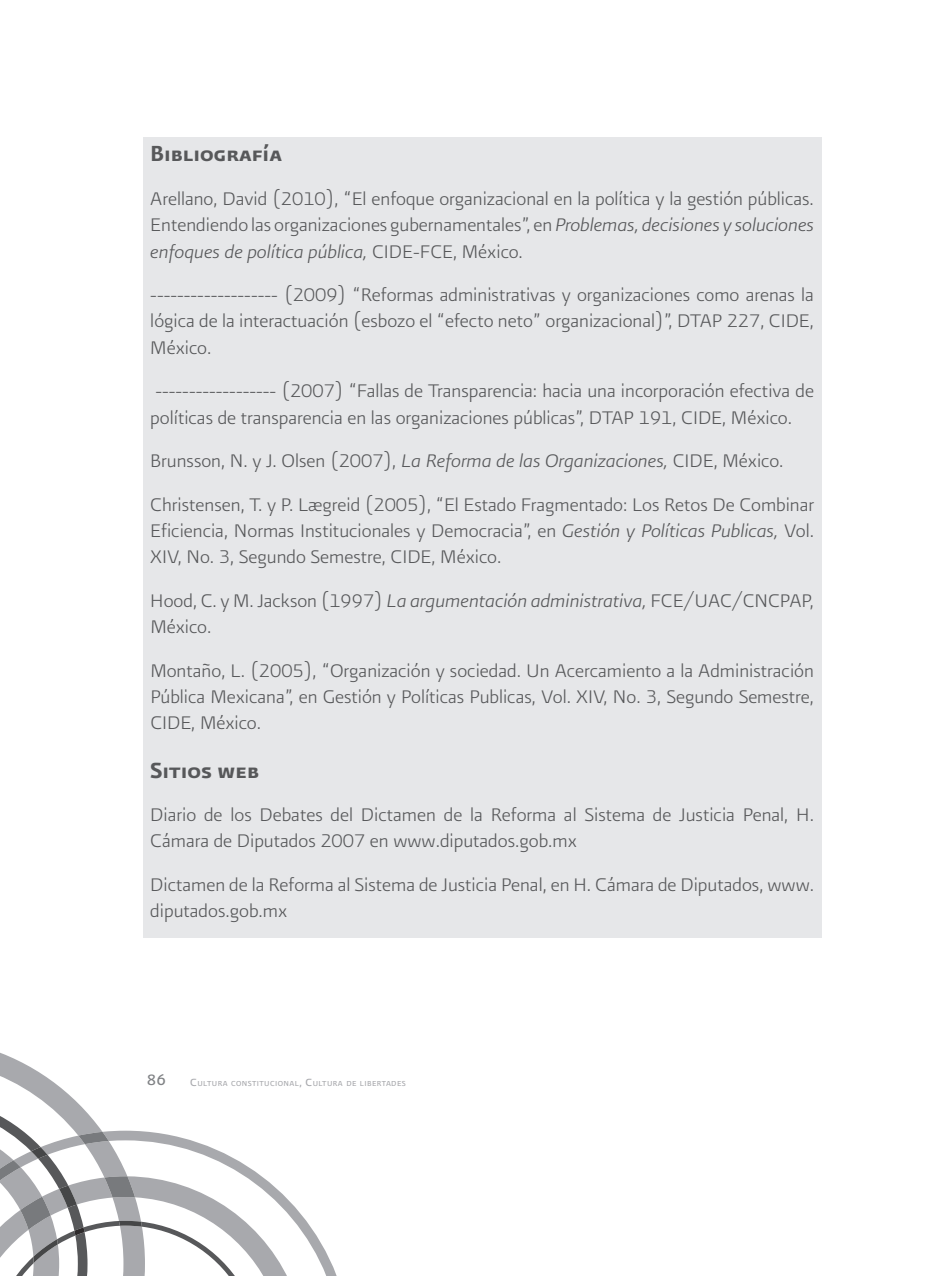
<style>
.page{position:relative;width:936px;height:1276px;background:#fff}
.page>*{position:absolute;margin:0;border:0;box-sizing:border-box;transform-origin:0 0}
.Subtitulo{font:26px "Presidencia Firme Versalitas";color:#57585a}
.textointeriores{font:22px/26.4px "Presidencia Fina";color:#57585a;text-align:justify}
.t1{font:18px "Presidencia Base";color:#808285}
.t2{font:8.6px "Presidencia Base CC";letter-spacing:.05em;color:#a8a9ad}
.s1{font-style:italic}
.s2{font-size:12.4px}
</style>
<div class="page">
<svg style="left:294px;top:1206px;width:43px;height:70px"></svg>
<svg style="left:0;top:1053px;width:294px;height:223px"></svg>
<div style="left:143px;top:137px;width:678px;height:800px;background:#e6e7e9"></div>
<p class="Subtitulo" style="left:150px;top:139px;width:133px">Bibliografía</p>
<p class="textointeriores" style="left:150px;top:185px;width:665px">Arellano, David (2010), “El enfoque organizacional en la política y la gestión públicas.<br>Entendiendo las organizaciones gubernamentales”, en <span class="s1">Problemas, decisiones y soluciones enfoques de política pública,</span> CIDE-FCE, México.</p>
<p class="textointeriores" style="left:150px;top:281px;width:665px">------------------- (2009) “Reformas administrativas y organizaciones como arenas la lógica de la interactuación (esbozo el “efecto neto” organizacional)”, DTAP 227, CIDE, México.</p>
<p class="textointeriores" style="left:150px;top:377px;width:665px">------------------ (2007) “Fallas de Transparencia: hacia una incorporación efectiva de políticas de transparencia en las organizaciones públicas”, DTAP 191, CIDE, México.</p>
<p class="textointeriores" style="left:150px;top:447px;width:634px">Brunsson, N. y J. Olsen (2007), <span class="s1">La Reforma de las Organizaciones,</span> CIDE, México.</p>
<p class="textointeriores" style="left:150px;top:491px;width:665px">Christensen, T. y P. Lægreid (2005), “El Estado Fragmentado: Los Retos De Combinar Eficiencia, Normas Institucionales y Democracia”, en <span class="s1">Gestión y Políticas Publicas,</span> Vol.<br>XIV, No. 3, Segundo Semestre, CIDE, México.</p>
<p class="textointeriores" style="left:150px;top:587px;width:665px">Hood, C. y M. Jackson (1997) <span class="s1">La argumentación administrativa,</span> FCE/UAC/CNCPAP,<br>México.</p>
<p class="textointeriores" style="left:150px;top:657px;width:665px">Montaño, L. (2005), “Organización y sociedad. Un Acercamiento a la Administración Pública Mexicana”, en Gestión y Políticas Publicas, Vol. XIV, No. 3, Segundo Semestre, CIDE, México.</p>
<p class="Subtitulo" style="left:150px;top:755px;width:110px">Sitios web</p>
<p class="textointeriores" style="left:150px;top:801px;width:665px">Diario de los Debates del Dictamen de la Reforma al Sistema de Justicia Penal, H.<br>Cámara de Diputados 2007 en www.diputados.gob.mx</p>
<p class="textointeriores" style="left:150px;top:871px;width:665px">Dictamen de la Reforma al Sistema de Justicia Penal, en H. Cámara de Diputados, www. diputados.gob.mx</p>
<p class="t1" style="left:147px;top:1070px;width:20px">86</p>
<p class="t2" style="left:190px;top:1078px;width:217px"><span class="s2">C</span>ultura constitucional<span class="s2">, C</span>ultura de libertades</p>
</div>
